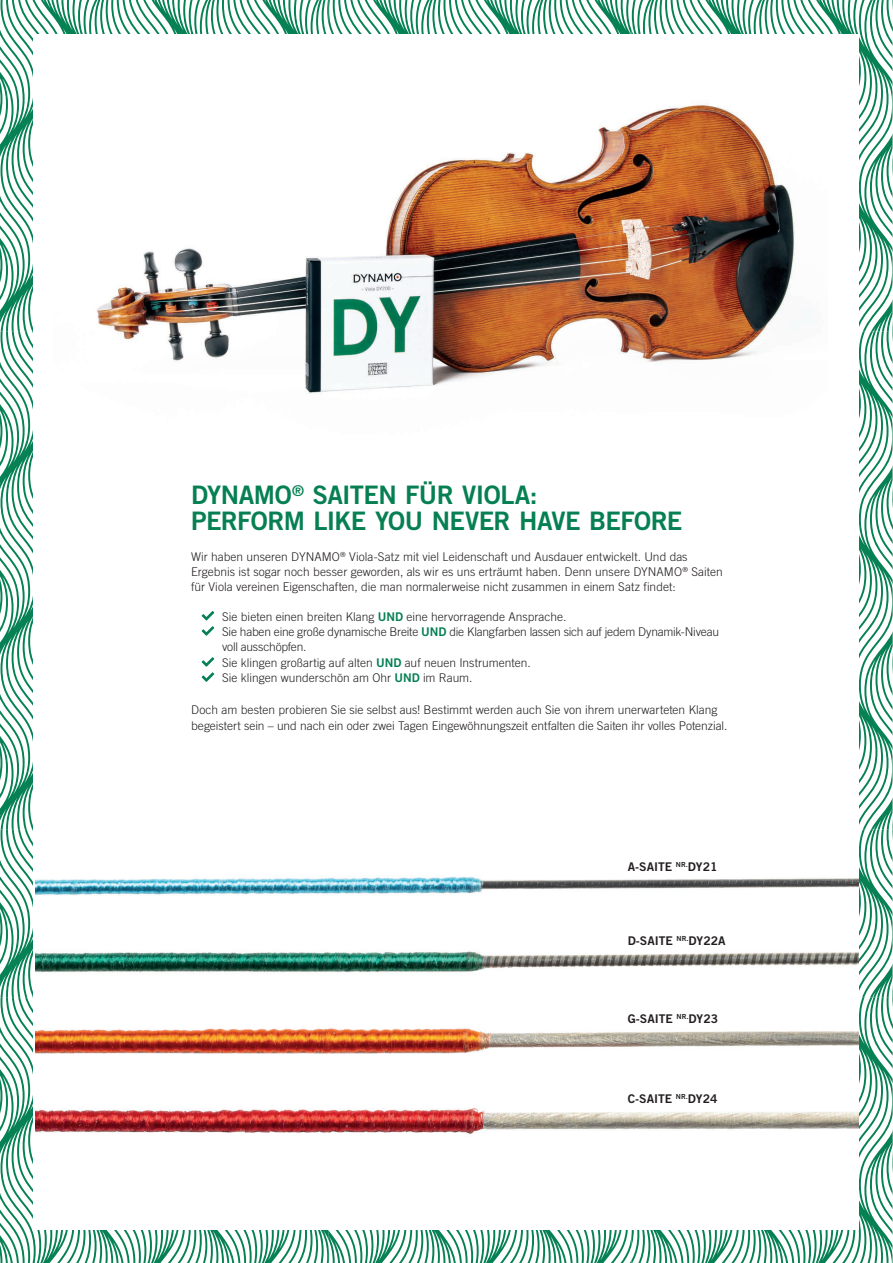
<style>
.page{position:relative;width:893px;height:1263px;background:#fff}
.page>*{position:absolute;margin:0;border:0;box-sizing:border-box;transform-origin:0 0}
.t1{font:25.5px/25.5px "Trade Gothic LT Pro Bd 2";letter-spacing:-.025em;color:#068053}
.t2{font:300 12px/15.3px "Trade Gothic LT Std";color:#231f20}
.t3{font:12px "Trade Gothic LT Pro Bd 2";color:#231f20}
.s1{font-family:"Trade Gothic LT Pro Bd 2";font-weight:400;color:#068053}
</style>
<div class="page">
<svg style="left:0;top:0;width:316px;height:331px"></svg>
<svg style="left:316px;top:0;width:12px;height:34px"></svg>
<svg style="left:328px;top:0;width:304px;height:34px"></svg>
<svg style="left:0;top:331px;width:33px;height:167px"></svg>
<svg style="left:632px;top:0;width:223px;height:34px"></svg>
<svg style="left:0;top:498px;width:33px;height:331px"></svg>
<svg style="left:0;top:829px;width:33px;height:168px"></svg>
<svg style="left:0;top:997px;width:328px;height:266px"></svg>
<svg style="left:328px;top:1230px;width:304px;height:33px"></svg>
<svg style="left:632px;top:1230px;width:223px;height:33px"></svg>
<svg style="left:855px;top:0;width:38px;height:1263px"></svg>
<div style="left:34px;top:34px;width:825px;height:1195px;background:#fff"></div>
<img style="left:35px;top:877px;width:824px;height:258px">
<img style="left:97px;top:103px;width:698px;height:291px">
<svg style="left:202px;top:611px;width:12px;height:9px"></svg>
<svg style="left:202px;top:626px;width:12px;height:10px"></svg>
<svg style="left:202px;top:657px;width:12px;height:25px"></svg>
<h1 class="t1" style="left:191px;top:482px;width:493px">DYNAMO<sup>®</sup> SAITEN FÜR VIOLA:<br>PERFORM LIKE YOU NEVER HAVE BEFORE</h1>
<p class="t2" style="left:191px;top:548px;width:533px">Wir haben unseren DYNAMO<sup>®</sup> Viola-Satz mit viel Leidenschaft und Ausdauer entwickelt. Und das<br>Ergebnis ist sogar noch besser geworden, als wir es uns erträumt haben. Denn unsere DYNAMO<sup>®</sup> Saiten für Viola vereinen Eigenschaften, die man normalerweise nicht zusammen in einem Satz findet:</p>
<p class="t2" style="left:222px;top:608px;width:498px">Sie bieten einen breiten Klang <span class="s1">UND</span> eine hervorragende Ansprache.<br>Sie haben eine große dynamische Breite <span class="s1">UND</span> die Klangfarben lassen sich auf jedem Dynamik-Niveau voll ausschöpfen.<br>Sie klingen großartig auf alten <span class="s1">UND</span> auf neuen Instrumenten.<br>Sie klingen wunderschön am Ohr <span class="s1">UND</span> im Raum.</p>
<p class="t2" style="left:191px;top:702px;width:538px">Doch am besten probieren Sie sie selbst aus! Bestimmt werden auch Sie von ihrem unerwarteten Klang begeistert sein – und nach ein oder zwei Tagen Eingewöhnungszeit entfalten die Saiten ihr volles Potenzial.</p>
<p class="t3" style="left:628px;top:859px;width:91px">A-SAITE <sup>NR.</sup>DY21</p>
<p class="t3" style="left:628px;top:934px;width:99px">D-SAITE <sup>NR.</sup>DY22A</p>
<p class="t3" style="left:628px;top:1011px;width:92px">G-SAITE <sup>NR.</sup>DY23</p>
<p class="t3" style="left:628px;top:1091px;width:91px">C-SAITE <sup>NR.</sup>DY24</p>
</div>
